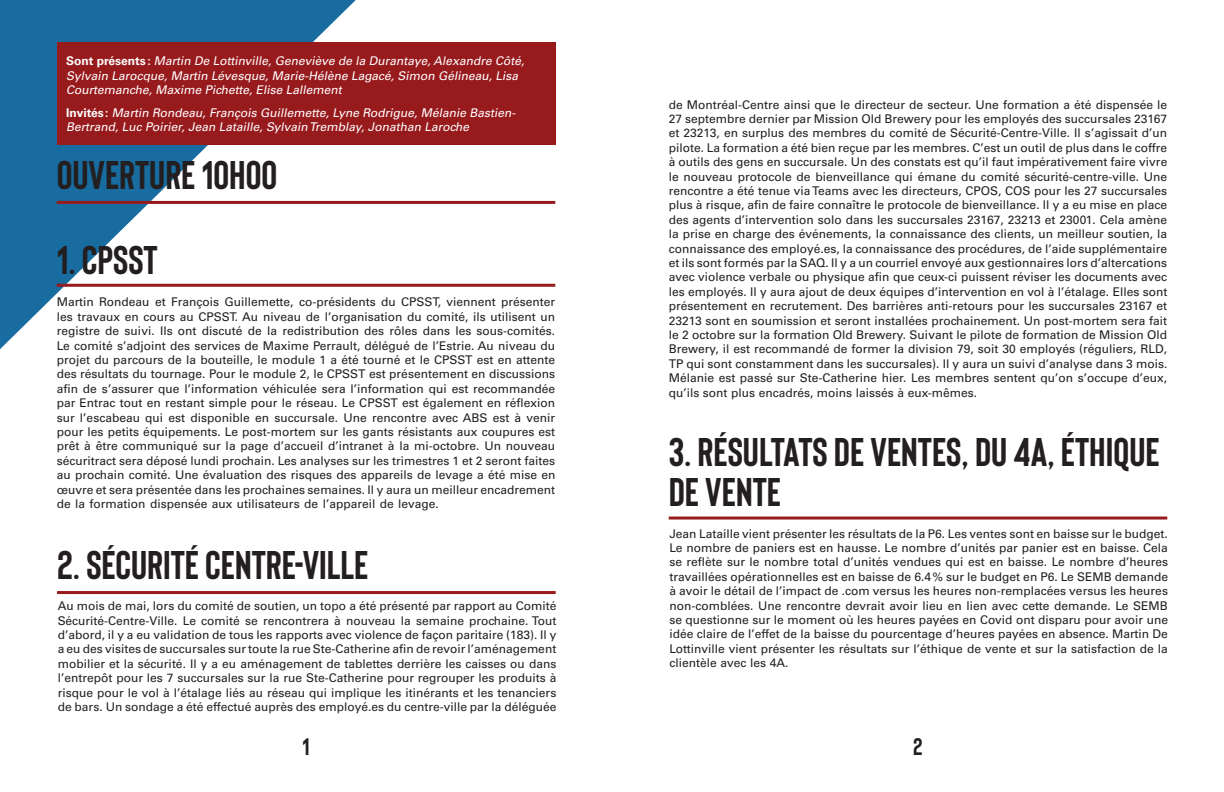
<style>
.page{position:relative;width:1224px;height:792px;background:#fff}
.page>*{position:absolute;margin:0;border:0;box-sizing:border-box;transform-origin:0 0}
.t1{font:700 40px/40px "Bison";color:#231f20}
.t2{font:700 24px "Bison";color:#231f20}
.t3{font:12px/14.4px "Univers LT Std";color:#231f20;text-align:justify}
.t4{font:italic 12px/14.4px "Univers LT Std";color:#fff}
.s1{font-weight:700;font-style:normal}
</style>
<div class="page">
<svg style="left:0;top:0;width:356px;height:349px"></svg>
<div style="left:57px;top:43px;width:498px;height:102px;background:#971a1d"></div>
<hr style="left:57px;top:201px;width:498px;height:3px;background:#971a1d">
<hr style="left:57px;top:591px;width:499px;height:3px;background:#971a1d">
<hr style="left:669px;top:517px;width:498px;height:3px;background:#971a1d">
<hr style="left:57px;top:284px;width:498px;height:3px;background:#971a1d">
<p class="t4" style="left:66px;top:54px;width:462px"><span class="s1">S o n t p ré s e n t s :</span> Martin De Lottinville, Geneviève de la Durantaye,Alexandre Côté,<br>Sylvain Larocque, Martin Lévesque, Marie-Hélène Lagacé, Simon Gélineau, Lisa<br>Courtemanche, Maxime Pichette, Elise Lallement</p>
<p class="t4" style="left:66px;top:106px;width:453px"><span class="s1">I n v i té s :</span> Martin Rondeau, François Guillemette, Lyne Rodrigue, Mélanie Bastien-<br>Bertrand, Luc Poirier, Jean Lataille, Sylvain Tremblay, Jonathan Laroche</p>
<h1 class="t1" style="left:57px;top:155px;width:222px">OUVERTURE 10H00</h1>
<h1 class="t1" style="left:57px;top:240px;width:103px">1. CPSST</h1>
<p class="t3" style="left:57px;top:295px;width:500px">Martin Rondeau et François Guillemette, co-présidents du CPSST, viennent présenter les travaux en cours au CPSST. Au niveau de l’organisation du comité, ils utilisent un registre de suivi. Ils ont discuté de la redistribution des rôles dans les sous-comités.<br>Le comité s’adjoint des services de Maxime Perrault, délégué de l’Estrie. Au niveau du projet du parcours de la bouteille, le module 1 a été tourné et le CPSST est en attente des résultats du tournage. Pour le module 2, le CPSST est présentement en discussions afin de s’assurer que l’information véhiculée sera l’information qui est recommandée par Entrac tout en restant simple pour le réseau. Le CPSST est également en réflexion sur l’escabeau qui est disponible en succursale. Une rencontre avec ABS est à venir pour les petits équipements. Le post-mortem sur les gants résistants aux coupures est prêt à être communiqué sur la page d’accueil d’intranet à la mi-octobre. Un nouveau sécuritract sera déposé lundi prochain. Les analyses sur les trimestres 1 et 2 seront faites au prochain comité. Une évaluation des risques des appareils de levage a été mise en œuvre et sera présentée dans les prochaines semaines. Il y aura un meilleur encadrement de la formation dispensée aux utilisateurs de l’appareil de levage.</p>
<h1 class="t1" style="left:57px;top:545px;width:313px">2. SÉCURITÉ CENTRE-VILLE</h1>
<p class="t3" style="left:58px;top:599px;width:500px">Au mois de mai, lors du comité de soutien, un topo a été présenté par rapport au Comité Sécurité-Centre-Ville. Le comité se rencontrera à nouveau la semaine prochaine. Tout d’abord, il y a eu validation de tous les rapports avec violence de façon paritaire (183). Il y a eu des visites de succursales sur toute la rue Ste-Catherine afin de revoir l’aménagement mobilier et la sécurité. Il y a eu aménagement de tablettes derrière les caisses ou dans l’entrepôt pour les 7 succursales sur la rue Ste-Catherine pour regrouper les produits à risque pour le vol à l’étalage liés au réseau qui implique les itinérants et les tenanciers de bars. Un sondage a été effectué auprès des employé.es du centre-ville par la déléguée</p>
<p class="t3" style="left:669px;top:97px;width:500px">de Montréal-Centre ainsi que le directeur de secteur. Une formation a été dispensée le 27 septembre dernier par Mission Old Brewery pour les employés des succursales 23167 et 23213, en surplus des membres du comité de Sécurité-Centre-Ville. Il s’agissait d’un pilote. La formation a été bien reçue par les membres. C’est un outil de plus dans le coffre à outils des gens en succursale. Un des constats est qu’il faut impérativement faire vivre le nouveau protocole de bienveillance qui émane du comité sécurité-centre-ville. Une rencontre a été tenue via Teams avec les directeurs, CPOS, COS pour les 27 succursales plus à risque, afin de faire connaître le protocole de bienveillance. Il y a eu mise en place des agents d’intervention solo dans les succursales 23167, 23213 et 23001. Cela amène la prise en charge des événements, la connaissance des clients, un meilleur soutien, la connaissance des employé.es, la connaissance des procédures, de l’aide supplémentaire et ils sont formés par la SAQ. Il y a un courriel envoyé aux gestionnaires lors d’altercations avec violence verbale ou physique afin que ceux-ci puissent réviser les documents avec les employés. Il y aura ajout de deux équipes d’intervention en vol à l’étalage. Elles sont présentement en recrutement. Des barrières anti-retours pour les succursales 23167 et 23213 sont en soumission et seront installées prochainement. Un post-mortem sera fait le 2 octobre sur la formation Old Brewery. Suivant le pilote de formation de Mission Old Brewery, il est recommandé de former la division 79, soit 30 employés (réguliers, RLD, TP qui sont constamment dans les succursales). Il y aura un suivi d’analyse dans 3 mois.<br>Mélanie est passé sur Ste-Catherine hier. Les membres sentent qu’on s’occupe d’eux, qu’ils sont plus encadrés, moins laissés à eux-mêmes.</p>
<h1 class="t1" style="left:669px;top:432px;width:493px">3. RÉSULTATS DE VENTES, DU 4A, ÉTHIQUE<br>DE VENTE</h1>
<p class="t3" style="left:669px;top:526px;width:500px">Jean Lataille vient présenter les résultats de la P6. Les ventes sont en baisse sur le budget.<br>Le nombre de paniers est en hausse. Le nombre d’unités par panier est en baisse. Cela se reflète sur le nombre total d’unités vendues qui est en baisse. Le nombre d’heures travaillées opérationnelles est en baisse de 6.4% sur le budget en P6. Le SEMB demande à avoir le détail de l’impact de .com versus les heures non-remplacées versus les heures non-comblées. Une rencontre devrait avoir lieu en lien avec cette demande. Le SEMB se questionne sur le moment où les heures payées en Covid ont disparu pour avoir une idée claire de l’effet de la baisse du pourcentage d’heures payées en absence. Martin De Lottinville vient présenter les résultats sur l’éthique de vente et sur la satisfaction de la clientèle avec les 4A.</p>
<h2 class="t2" style="left:302px;top:733px;width:9px">1</h2>
<h2 class="t2" style="left:913px;top:733px;width:11px">2</h2>
</div>
